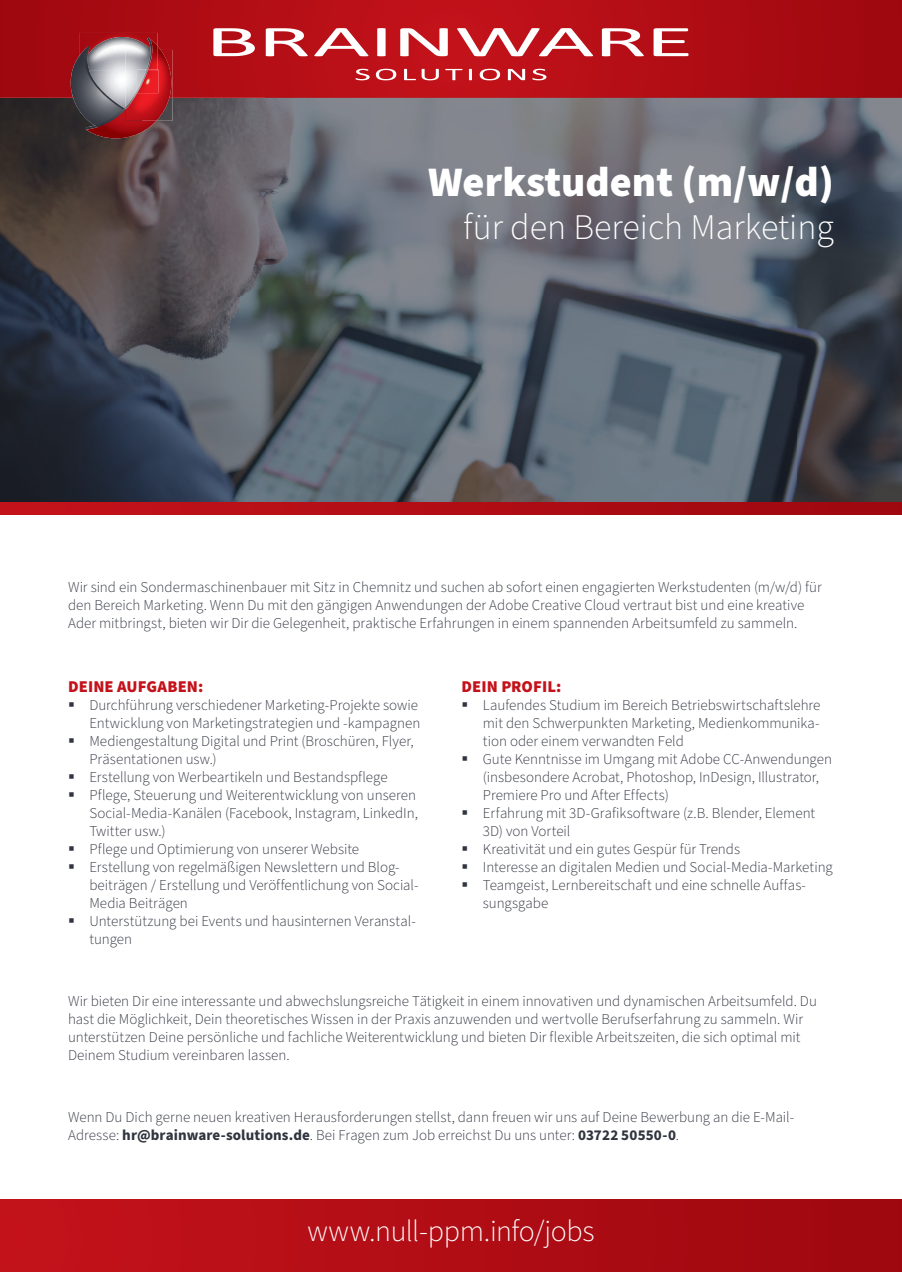
<style>
.page{position:relative;width:902px;height:1272px;background:#fff}
.page>*{position:absolute;margin:0;border:0;box-sizing:border-box;transform-origin:0 0}
.t1{font:900 42px "Source Sans Pro";color:#fff}
.t2{font:300 36px "Source Sans Pro";color:#fff}
.t3{font:300 30px "Source Sans Pro";letter-spacing:-.015em;color:#fff}
.t4{font:900 16.5px "Source Sans Pro";letter-spacing:.005em;color:#c4121a}
.t5{font:300 15px/18px "Source Sans Pro";color:#30343e}
.s1{font-weight:700}
</style>
<div class="page">
<div style="left:0;top:1198px;width:901px;height:73px;background:linear-gradient(to right,#c4121b,#9d080e)"></div>
<img style="left:53px;top:98px;width:848px;height:404px">
<img style="left:0;top:98px;width:53px;height:404px">
<svg style="left:0;top:502px;width:901px;height:12px;background:#b00c14"></svg>
<svg style="left:0;top:0;width:901px;height:98px;background:#af0d14"></svg>
<img style="left:161px;top:50px;width:13px;height:71px">
<img style="left:79px;top:33px;width:79px;height:5px">
<img style="left:87px;top:37px;width:63px;height:1px">
<svg style="left:71px;top:38px;width:90px;height:100px;background:#996268"></svg>
<svg style="left:213px;top:28px;width:42px;height:28px"></svg>
<svg style="left:266px;top:28px;width:42px;height:28px"></svg>
<svg style="left:314px;top:28px;width:54px;height:28px"></svg>
<svg style="left:377px;top:28px;width:8px;height:28px"></svg>
<svg style="left:400px;top:28px;width:48px;height:28px"></svg>
<svg style="left:457px;top:28px;width:136px;height:28px"></svg>
<svg style="left:602px;top:28px;width:41px;height:28px"></svg>
<svg style="left:653px;top:28px;width:35px;height:28px"></svg>
<svg style="left:355px;top:69px;width:14px;height:11px"></svg>
<svg style="left:376px;top:69px;width:20px;height:11px"></svg>
<svg style="left:404px;top:69px;width:35px;height:11px"></svg>
<svg style="left:445px;top:69px;width:17px;height:11px"></svg>
<svg style="left:469px;top:69px;width:3px;height:11px"></svg>
<svg style="left:479px;top:69px;width:21px;height:11px"></svg>
<svg style="left:508px;top:69px;width:17px;height:11px"></svg>
<svg style="left:532px;top:69px;width:14px;height:11px"></svg>
<h1 class="t1" style="left:428px;top:153px;width:407px">Werkstudent (m/w/d)</h1>
<h2 class="t2" style="left:463px;top:203px;width:372px">für den Bereich Marketing</h2>
<p class="t5" style="left:68px;top:578px;width:755px">Wir sind ein Sondermaschinenbauer mit Sitz in Chemnitz und suchen ab sofort einen engagierten Werkstudenten (m/w/d) für den Bereich Marketing. Wenn Du mit den gängigen Anwendungen der Adobe Creative Cloud vertraut bist und eine kreative<br>Ader mitbringst, bieten wir Dir die Gelegenheit, praktische Erfahrungen in einem spannenden Arbeitsumfeld zu sammeln.</p>
<p class="t4" style="left:68px;top:674px;width:137px">DEINE AUFGABEN:</p>
<p class="t5" style="left:68px;top:696px;width:353px;text-align:right">▪ Durchführung verschiedener Marketing-Projekte sowie<br>Entwicklung von Marketingstrategien und -kampagnen</p>
<p class="t5" style="left:89px;top:732px;width:326px;text-indent:-21px">▪ Mediengestaltung Digital und Print (Broschüren, Flyer,<br>Präsentationen usw.)</p>
<p class="t5" style="left:68px;top:768px;width:321px">▪ Erstellung von Werbeartikeln und Bestandspflege</p>
<p class="t5" style="left:89px;top:786px;width:330px;text-indent:-21px">▪ Pflege, Steuerung und Weiterentwicklung von unseren<br>Social-Media-Kanälen (Facebook, Instagram, LinkedIn,<br>Twitter usw.)</p>
<p class="t5" style="left:68px;top:840px;width:292px">▪ Pflege und Optimierung von unserer Website</p>
<p class="t5" style="left:89px;top:858px;width:331px;text-indent:-21px">▪ Erstellung von regelmäßigen Newslettern und Blog&shy;beiträgen / Erstellung und Veröffentlichung von Social-<br>Media Beiträgen</p>
<p class="t5" style="left:89px;top:912px;width:328px;text-indent:-21px">▪ Unterstützung bei Events und hausinternen Veranstal&shy;tungen</p>
<p class="t4" style="left:461px;top:674px;width:101px">DEIN PROFIL:</p>
<p class="t5" style="left:483px;top:696px;width:339px;text-align:justify;text-indent:-21px">▪ Laufendes Studium im Bereich Betriebswirtschaftslehre mit den Schwerpunkten Marketing, Medienkommunika&shy;tion oder einem verwandten Feld</p>
<p class="t5" style="left:483px;top:750px;width:350px;text-indent:-21px">▪ Gute Kenntnisse im Umgang mit Adobe CC-Anwendungen (insbesondere Acrobat, Photoshop, InDesign, Illustrator,<br>Premiere Pro und After Effects)</p>
<p class="t5" style="left:483px;top:804px;width:334px;text-indent:-21px">▪ Erfahrung mit 3D-Grafiksoftware (z.B. Blender, Element<br>3D) von Vorteil</p>
<p class="t5" style="left:461px;top:840px;width:280px">▪ Kreativität und ein gutes Gespür für Trends</p>
<p class="t5" style="left:461px;top:858px;width:372px">▪ Interesse an digitalen Medien und Social-Media-Marketing</p>
<p class="t5" style="left:483px;top:876px;width:324px;text-indent:-21px">▪ Teamgeist, Lernbereitschaft und eine schnelle Auffas&shy;sungsgabe</p>
<p class="t5" style="left:68px;top:992px;width:750px">Wir bieten Dir eine interessante und abwechslungsreiche Tätigkeit in einem innovativen und dynamischen Arbeitsumfeld. Du hast die Möglichkeit, Dein theoretisches Wissen in der Praxis anzuwenden und wertvolle Berufserfahrung zu sammeln. Wir unterstützen Deine persönliche und fachliche Weiterentwicklung und bieten Dir flexible Arbeitszeiten, die sich optimal mit Deinem Studium vereinbaren lassen.</p>
<p class="t5" style="left:68px;top:1108px;width:727px">Wenn Du Dich gerne neuen kreativen Herausforderungen stellst, dann freuen wir uns auf Deine Bewerbung an die E-Mail-<br>Adresse: <span class="s1">hr@brainware-solutions.de</span>. Bei Fragen zum Job erreichst Du uns unter: <span class="s1">03722 50550-0</span>.</p>
<h3 class="t3" style="left:307px;top:1210px;width:289px">www.null-ppm.info/jobs</h3>
</div>
